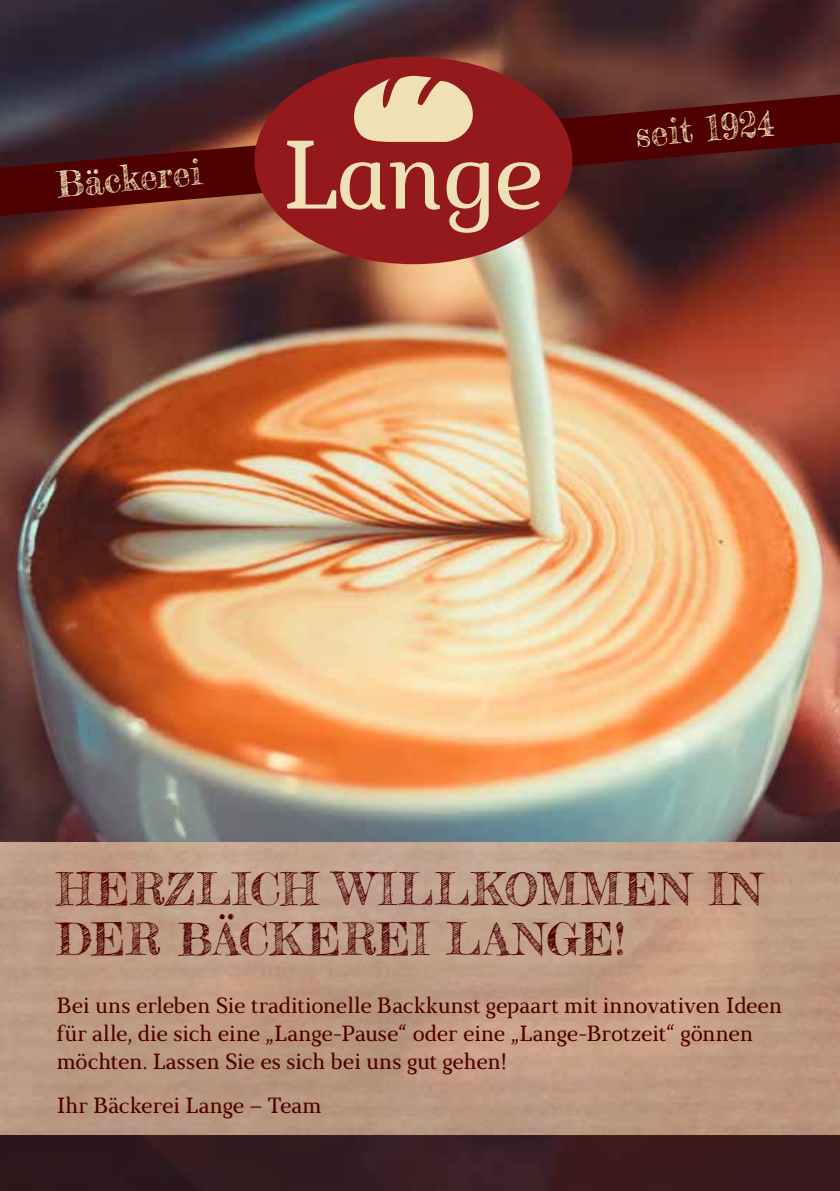
<style>
.page{position:relative;width:840px;height:1191px;background:#fff}
.page>*{position:absolute;margin:0;border:0;box-sizing:border-box;transform-origin:0 0}
.t1{font:44px/50px "Frederickathe Great";letter-spacing:.025em;color:#4f0000}
.t2{font:35.2px "Frederickathe Great";color:#efe1b5}
.t3{font:22px/28px "Marta";letter-spacing:.005em;color:#4f0000}
</style>
<div class="page">
<img style="left:0;top:0;width:839px;height:1191px">
<svg style="left:0;top:94px;width:839px;height:122px;background:#4b1919"></svg>
<div style="left:254px;top:57px;width:318px;height:207px;background:#94191c;border-radius:50%"></div>
<svg style="left:497px;top:162px;width:42px;height:48px"></svg>
<svg style="left:287px;top:76px;width:201px;height:157px"></svg>
<img style="left:0;top:842px;width:839px;height:292px">
<h2 class="t2" style="left:55px;top:163px;width:147px;rotate:-5deg">Bäckerei</h2>
<h2 class="t2" style="left:633px;top:113px;width:141px;rotate:-5deg">seit 1924</h2>
<h1 class="t1" style="left:57px;top:863px;width:706px">HERZLICH WILLKOMMEN IN<br>DER BÄCKEREI LANGE!</h1>
<p class="t3" style="left:57px;top:991px;width:726px">Bei uns erleben Sie traditionelle Backkunst gepaart mit innovativen Ideen für alle, die sich eine „Lange-Pause“ oder eine „Lange-Brotzeit“ gönnen möchten. Lassen Sie es sich bei uns gut gehen!</p>
<p class="t3" style="left:57px;top:1091px;width:266px">Ihr Bäckerei Lange – Team</p>
</div>
